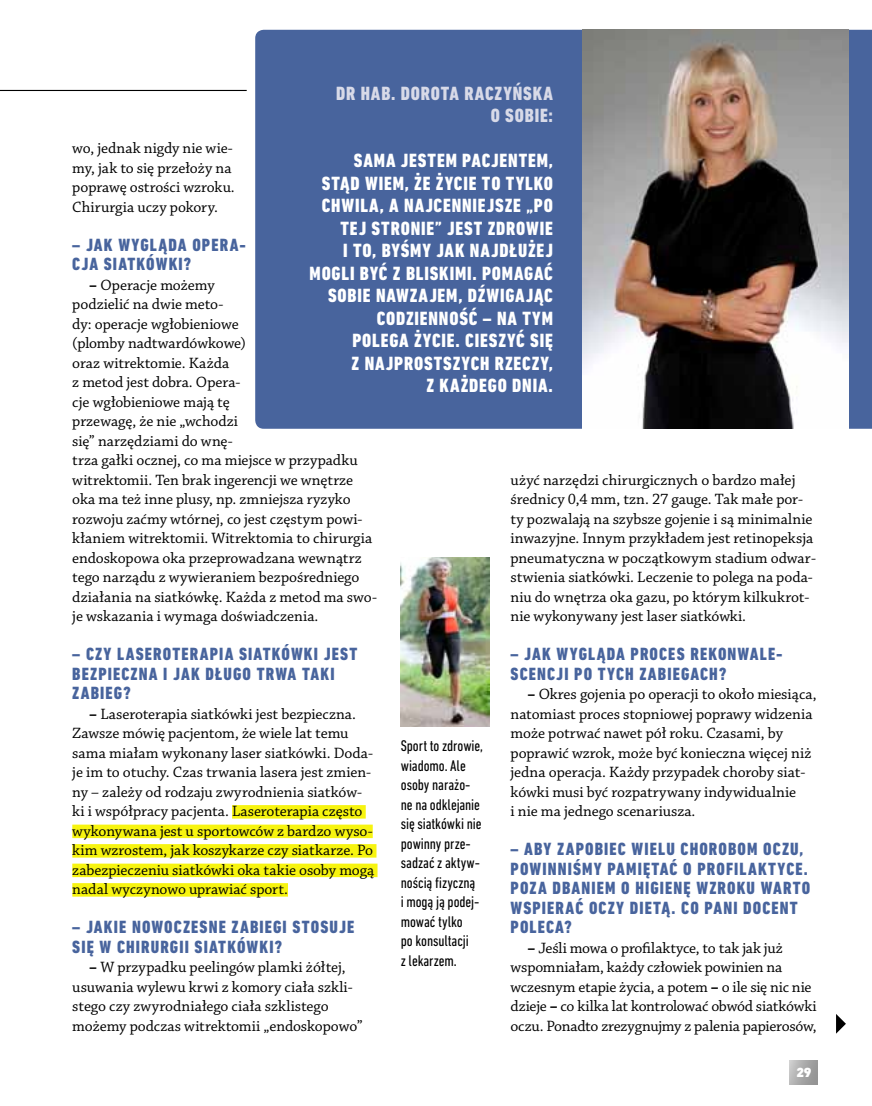
<style>
.page{position:relative;width:872px;height:1106px;background:#fff}
.page>*{position:absolute;margin:0;border:0;box-sizing:border-box;transform-origin:0 0}
.t1{font:800 condensed 19.5px/22.5px "DIN Next LT Pro";letter-spacing:.04em;color:#fff;text-align:right}
.t2{font:800 condensed 19.5px/22.5px "DIN Next LT Pro";letter-spacing:.04em;color:#d8dae8;text-align:right}
.t3{font:800 condensed 18px/19.5px "DIN Next LT Pro";letter-spacing:.06em;color:#48649d}
.t4{font:15.75px/19.5px "Chaparral Pro";letter-spacing:-.005em;color:#000}
.t5{font:condensed 15.75px/19.5px "DIN Next LT Pro";letter-spacing:-.005em;color:#000}
.t6{font:900 12px "DIN Next LT Pro";color:#fff}
.s1{font-weight:700}
</style>
<div class="page">
<div style="left:232px;top:805px;width:134px;height:13px;background:#f7f410"></div>
<div style="left:72px;top:824px;width:301px;height:14px;background:#f7f410"></div>
<div style="left:72px;top:844px;width:304px;height:13px;background:#f7f410"></div>
<div style="left:72px;top:863px;width:305px;height:14px;background:#f7f410"></div>
<div style="left:72px;top:883px;width:216px;height:13px;background:#f7f410"></div>
<hr style="left:0;top:90px;width:247px;height:1px;background:#000">
<div style="left:255px;top:30px;width:617px;height:399px;background:#48649d"></div>
<img style="left:583px;top:30px;width:265px;height:399px">
<img style="left:401px;top:557px;width:88px;height:170px">
<svg style="left:836px;top:1014px;width:10px;height:19px"></svg>
<div style="left:790px;top:1060px;width:28px;height:24px;background:linear-gradient(to right,#c1c1c1,#939393)"></div>
<p class="t2" style="left:336px;top:82px;width:218px">DR HAB. DOROTA RACZYŃSKA<br>O SOBIE:</p>
<p class="t1" style="left:309px;top:149px;width:245px">SAMA JESTEM PACJENTEM,<br>STĄD WIEM, ŻE ŻYCIE TO TYLKO<br>CHWILA, A NAJCENNIEJSZE „PO<br>TEJ STRONIE” JEST ZDROWIE<br>I TO, BYŚMY JAK NAJDŁUŻEJ<br>MOGLI BYĆ Z BLISKIMI. POMAGAĆ<br>SOBIE NAWZAJEM, DŹWIGAJĄC<br>CODZIENNOŚĆ – NA TYM<br>POLEGA ŻYCIE. CIESZYĆ SIĘ<br>Z NAJPROSTSZYCH RZECZY,<br>Z KAŻDEGO DNIA.</p>
<p class="t4" style="left:72px;top:139px;width:164px">wo, jednak nigdy nie wie&shy;my, jak to się przełoży na poprawę ostrości wzroku.<br>Chirurgia uczy pokory.</p>
<p class="t3" style="left:72px;top:235px;width:175px">– JAK WYGLĄDA OPERA-<br>CJA SIATKÓWKI?</p>
<p class="t4" style="left:72px;top:275px;width:306px;text-indent:17px"><span class="s1">–</span> Operacje możemy<br>podzielić na dwie meto-<br>dy: operacje wgłobieniowe<br>(plomby nadtwardówkowe)<br>oraz witrektomie. Każda<br>z metod jest dobra. Opera-<br>cje wgłobieniowe mają tę<br>przewagę, że nie „wchodzi<br>się” narzędziami do wnę-<br>trza gałki ocznej, co ma miejsce w przypadku witrektomii. Ten brak ingerencji we wnętrze oka ma też inne plusy, np. zmniejsza ryzyko rozwoju zaćmy wtórnej, co jest częstym powi&shy;kłaniem witrektomii. Witrektomia to chirurgia endoskopowa oka przeprowadzana wewnątrz tego narządu z wywieraniem bezpośredniego działania na siatkówkę. Każda z metod ma swo&shy;je wskazania i wymaga doświadczenia.</p>
<p class="t3" style="left:72px;top:644px;width:287px">– CZY LASEROTERAPIA SIATKÓWKI JEST<br>BEZPIECZNA I JAK DŁUGO TRWA TAKI<br>ZABIEG?</p>
<p class="t4" style="left:72px;top:704px;width:303px;text-indent:17px"><span class="s1">–</span> Laseroterapia siatkówki jest bezpieczna.<br>Zawsze mówię pacjentom, że wiele lat temu sama miałam wykonany laser siatkówki. Doda&shy;je im to otuchy. Czas trwania lasera jest zmien&shy;ny – zależy od rodzaju zwyrodnienia siatków&shy;ki i współpracy pacjenta. Laseroterapia często wykonywana jest u sportowców z bardzo wyso&shy;kim wzrostem, jak koszykarze czy siatkarze. Po zabezpieczeniu siatkówki oka takie osoby mogą nadal wyczynowo uprawiać sport.</p>
<p class="t3" style="left:72px;top:917px;width:283px">– JAKIE NOWOCZESNE ZABIEGI STOSUJE<br>SIĘ W CHIRURGII SIATKÓWKI?</p>
<p class="t4" style="left:72px;top:958px;width:292px;text-indent:17px"><span class="s1">–</span> W przypadku peelingów plamki żółtej, usuwania wylewu krwi z komory ciała szkli&shy;stego czy zwyrodniałego ciała szklistego możemy podczas witrektomii „endoskopowo”</p>
<p class="t4" style="left:510px;top:470px;width:307px">użyć narzędzi chirurgicznych o bardzo małej średnicy 0,4 mm, tzn. 27 gauge. Tak małe por&shy;ty pozwalają na szybsze gojenie i są minimalnie inwazyjne. Innym przykładem jest retinopeksja pneumatyczna w początkowym stadium odwar&shy;stwienia siatkówki. Leczenie to polega na poda&shy;niu do wnętrza oka gazu, po którym kilkukrot&shy;nie wykonywany jest laser siatkówki.</p>
<p class="t3" style="left:510px;top:644px;width:274px">– JAK WYGLĄDA PROCES REKONWALE-<br>SCENCJI PO TYCH ZABIEGACH?</p>
<p class="t4" style="left:510px;top:685px;width:307px;text-indent:17px"><span class="s1">–</span> Okres gojenia po operacji to około miesiąca, natomiast proces stopniowej poprawy widzenia może potrwać nawet pół roku. Czasami, by poprawić wzrok, może być konieczna więcej niż jedna operacja. Każdy przypadek choroby siat&shy;kówki musi być rozpatrywany indywidualnie<br>i nie ma jednego scenariusza.</p>
<p class="t3" style="left:510px;top:839px;width:301px">– ABY ZAPOBIEC WIELU CHOROBOM OCZU,<br>POWINNIŚMY PAMIĘTAĆ O PROFILAKTYCE.<br>POZA DBANIEM O HIGIENĘ WZROKU WARTO<br>WSPIERAĆ OCZY DIETĄ. CO PANI DOCENT<br>POLECA?</p>
<p class="t4" style="left:510px;top:938px;width:308px;text-indent:17px"><span class="s1">–</span> Jeśli mowa o profilaktyce, to tak jak już wspomniałam, każdy człowiek powinien na wczesnym etapie życia, a potem <span class="s1">–</span> o ile się nic nie dzieje <span class="s1">–</span> co kilka lat kontrolować obwód siatkówki oczu. Ponadto zrezygnujmy z palenia papierosów,</p>
<p class="t5" style="left:401px;top:736px;width:84px">Sport to zdrowie, wiadomo. Ale osoby narażo&shy;ne na odklejanie się siatkówki nie powinny prze&shy;sadzać z aktyw&shy;nością fizyczną<br>i mogą ją podej&shy;mować tylko<br>po konsultacji<br>z lekarzem.</p>
<p class="t6" style="left:797px;top:1065px;width:15px">29</p>
</div>
